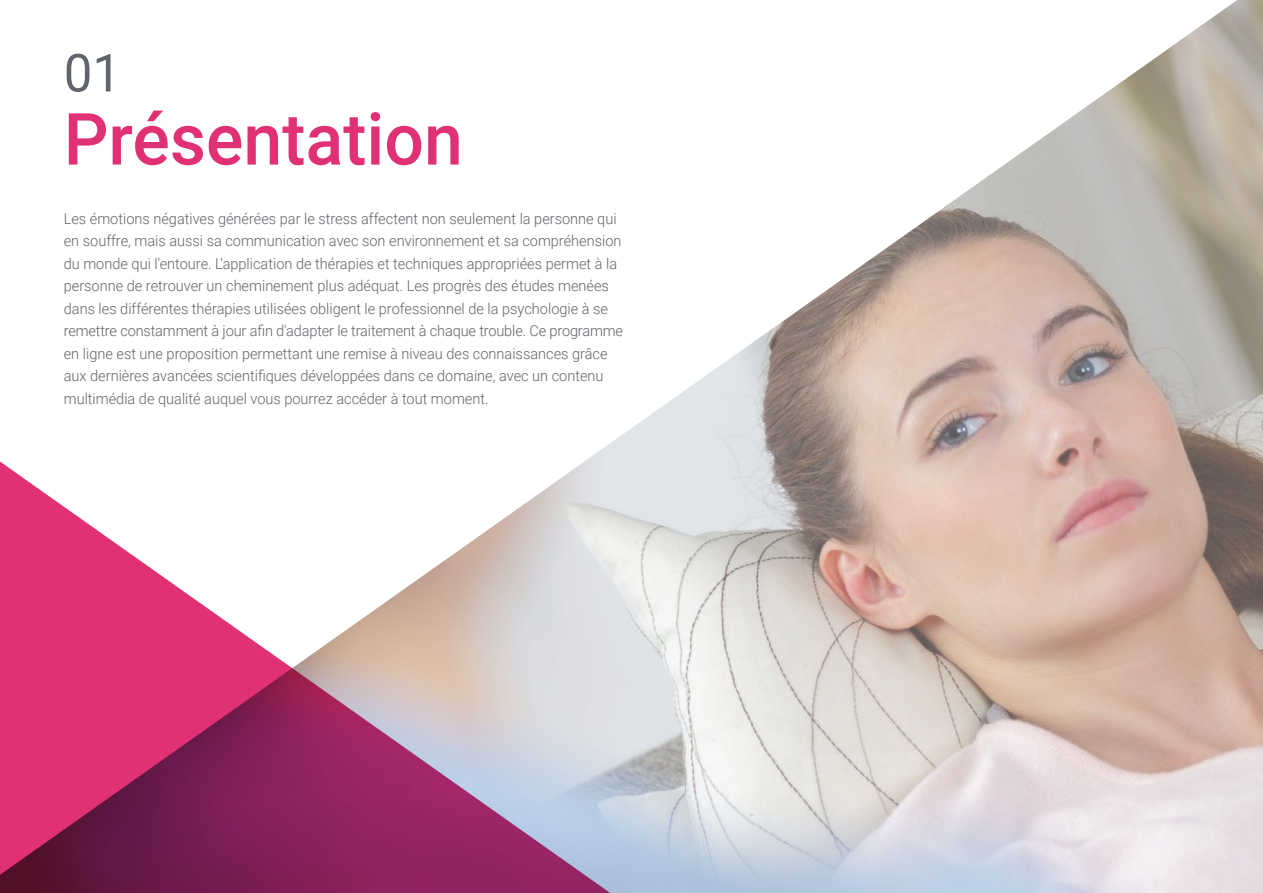
<style>
.page{position:relative;width:1263px;height:893px;background:#fff}
.page>*{position:absolute;margin:0;border:0;box-sizing:border-box;transform-origin:0 0}
.t1{font:500 72px "Roboto";color:#df3174}
.t2{font:52.5px "Roboto";color:#61646a}
.t3{font:300 15px/22.5px "Roboto";color:#61646a}
</style>
<div class="page">
<img style="left:607px;top:0;width:656px;height:893px">
<svg style="left:0;top:446px;width:640px;height:447px"></svg>
<h2 class="t2" style="left:64px;top:36px;width:59px">01</h2>
<h1 class="t1" style="left:64px;top:89px;width:401px">Présentation</h1>
<p class="t3" style="left:64px;top:207px;width:561px">Les émotions négatives générées par le stress affectent non seulement la personne qui en souffre, mais aussi sa communication avec son environnement et sa compréhension du monde qui l'entoure. L'application de thérapies et techniques appropriées permet à la personne de retrouver un cheminement plus adéquat. Les progrès des études menées dans les différentes thérapies utilisées obligent le professionnel de la psychologie à se remettre constamment à jour afin d'adapter le traitement à chaque trouble. Ce programme en ligne est une proposition permettant une remise à niveau des connaissances grâce aux dernières avancées scientifiques développées dans ce domaine, avec un contenu multimédia de qualité auquel vous pourrez accéder à tout moment.</p>
</div>
